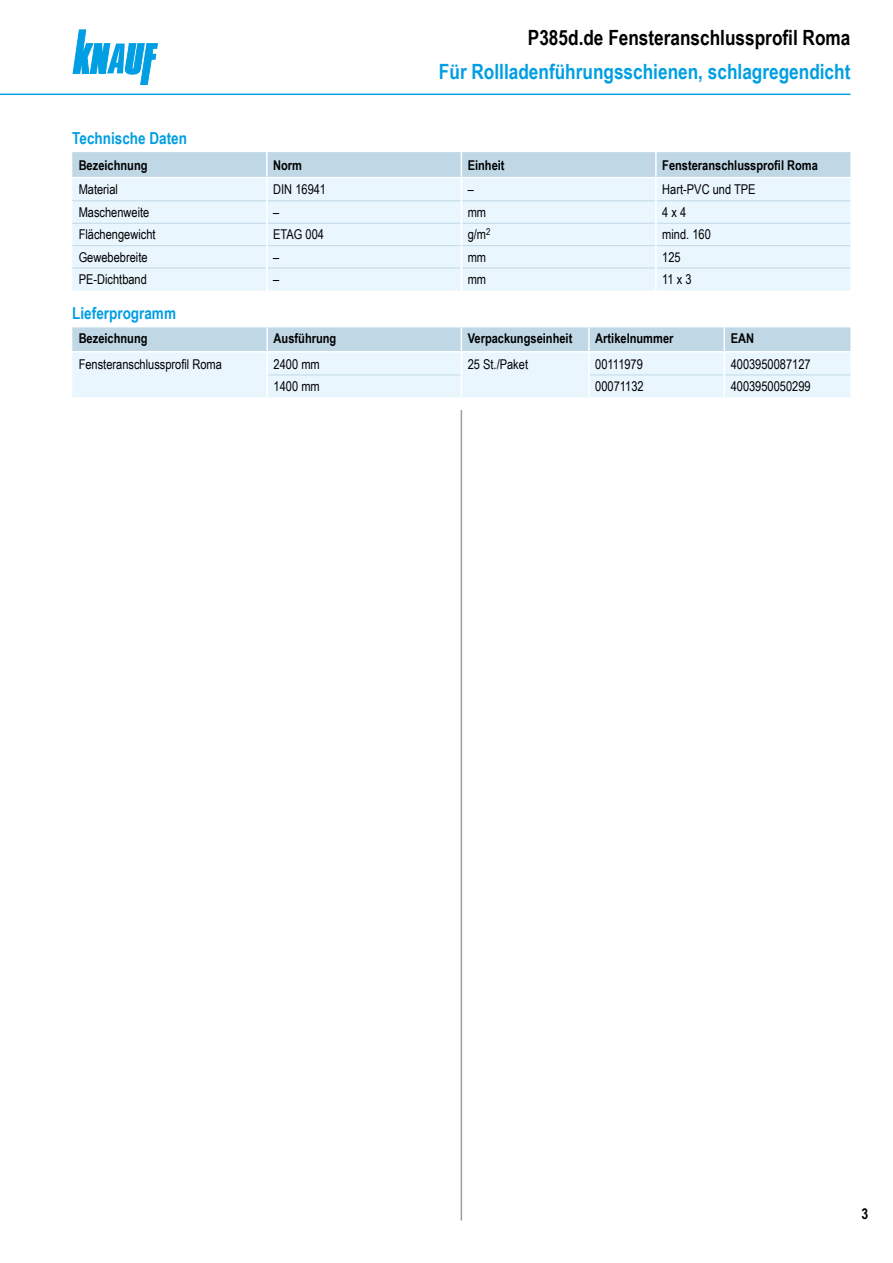
<style>
.page{position:relative;width:893px;height:1263px;background:#fff}
.page>*{position:absolute;margin:0;border:0;box-sizing:border-box;transform-origin:0 0}
.t1{font:700 21px "Arial Narrow";color:#009ee3}
.t2{font:700 21px "Arial Narrow";color:#000}
.Ue3_11cyan_TB{font:700 16.5px "Arial Narrow";color:#009ee3}
.t3{font:700 15px "Arial Narrow";color:#000}
.Tab_Text_TB{font:13.5px "Arial Narrow";color:#000}
.Tab_Kopf_TB{font:700 13.5px "Arial Narrow";color:#000}
</style>
<div class="page">
<svg style="left:73px;top:30px;width:84px;height:54px"></svg>
<hr style="left:0;top:94px;width:850px;height:1px;background:#009ee3">
<hr style="left:461px;top:410px;width:1px;height:810px;background:#9c9c9d">
<svg style="left:72px;top:152px;width:778px;height:138px;background:#e1eff8"></svg>
<hr style="left:655px;top:268px;width:2px;height:22px;background:#fff">
<hr style="left:72px;top:177px;width:194px;height:1px;background:#fff">
<hr style="left:462px;top:177px;width:193px;height:1px;background:#fff">
<hr style="left:268px;top:177px;width:193px;height:1px;background:#fff">
<hr style="left:657px;top:177px;width:193px;height:1px;background:#fff">
<svg style="left:72px;top:327px;width:778px;height:70px;background:#dcebf5"></svg>
<h1 class="t2" style="left:528px;top:22px;width:324px">P385d.de Fensteranschlussprofil Roma</h1>
<h1 class="t1" style="left:439px;top:56px;width:413px">Für Rollladenführungsschienen, schlagregendicht</h1>
<p class="Ue3_11cyan_TB" style="left:72px;top:125px;width:116px">Technische Daten</p>
<p class="Tab_Kopf_TB" style="left:79px;top:155px;width:70px">Bezeichnung</p>
<p class="Tab_Kopf_TB" style="left:273px;top:155px;width:30px">Norm</p>
<p class="Tab_Kopf_TB" style="left:468px;top:155px;width:38px">Einheit</p>
<p class="Tab_Kopf_TB" style="left:662px;top:155px;width:157px">Fensteranschlussprofil Roma</p>
<p class="Tab_Text_TB" style="left:79px;top:180px;width:41px">Material</p>
<p class="Tab_Text_TB" style="left:273px;top:180px;width:54px">DIN 16941</p>
<p class="Tab_Text_TB" style="left:468px;top:180px;width:8px">–</p>
<p class="Tab_Text_TB" style="left:662px;top:180px;width:95px">Hart-PVC und TPE</p>
<p class="Tab_Text_TB" style="left:79px;top:202px;width:72px">Maschenweite</p>
<p class="Tab_Text_TB" style="left:273px;top:202px;width:8px">–</p>
<p class="Tab_Text_TB" style="left:468px;top:202px;width:20px">mm</p>
<p class="Tab_Text_TB" style="left:662px;top:202px;width:26px">4x4</p>
<p class="Tab_Text_TB" style="left:79px;top:225px;width:78px">Flächengewicht</p>
<p class="Tab_Text_TB" style="left:273px;top:225px;width:52px">ETAG 004</p>
<p class="Tab_Text_TB" style="left:468px;top:225px;width:24px">g/m<sup>2</sup></p>
<p class="Tab_Text_TB" style="left:662px;top:225px;width:50px">mind. 160</p>
<p class="Tab_Text_TB" style="left:79px;top:247px;width:70px">Gewebebreite</p>
<p class="Tab_Text_TB" style="left:273px;top:247px;width:8px">–</p>
<p class="Tab_Text_TB" style="left:468px;top:247px;width:20px">mm</p>
<p class="Tab_Text_TB" style="left:662px;top:247px;width:20px">125</p>
<p class="Tab_Text_TB" style="left:79px;top:269px;width:70px">PE-Dichtband</p>
<p class="Tab_Text_TB" style="left:273px;top:269px;width:8px">–</p>
<p class="Tab_Text_TB" style="left:468px;top:269px;width:20px">mm</p>
<p class="Tab_Text_TB" style="left:662px;top:269px;width:31px">11x3</p>
<p class="Ue3_11cyan_TB" style="left:72px;top:301px;width:105px">Lieferprogramm</p>
<p class="Tab_Kopf_TB" style="left:79px;top:328px;width:70px">Bezeichnung</p>
<p class="Tab_Kopf_TB" style="left:274px;top:328px;width:64px">Ausführung</p>
<p class="Tab_Kopf_TB" style="left:468px;top:328px;width:106px">Verpackungseinheit</p>
<p class="Tab_Kopf_TB" style="left:595px;top:328px;width:80px">Artikelnummer</p>
<p class="Tab_Kopf_TB" style="left:731px;top:328px;width:25px">EAN</p>
<p class="Tab_Text_TB" style="left:79px;top:354px;width:145px">Fensteranschlussprofil Roma</p>
<p class="Tab_Text_TB" style="left:274px;top:354px;width:48px">2400 mm</p>
<p class="Tab_Text_TB" style="left:468px;top:354px;width:62px">25 St./Paket</p>
<p class="Tab_Text_TB" style="left:595px;top:354px;width:49px">00111979</p>
<p class="Tab_Text_TB" style="left:731px;top:354px;width:82px">4003950087127</p>
<p class="Tab_Text_TB" style="left:274px;top:376px;width:48px">1400 mm</p>
<p class="Tab_Text_TB" style="left:595px;top:376px;width:50px">00071132</p>
<p class="Tab_Text_TB" style="left:731px;top:376px;width:82px">4003950050299</p>
<p class="t3" style="left:861px;top:1202px;width:8px">3</p>
</div>
